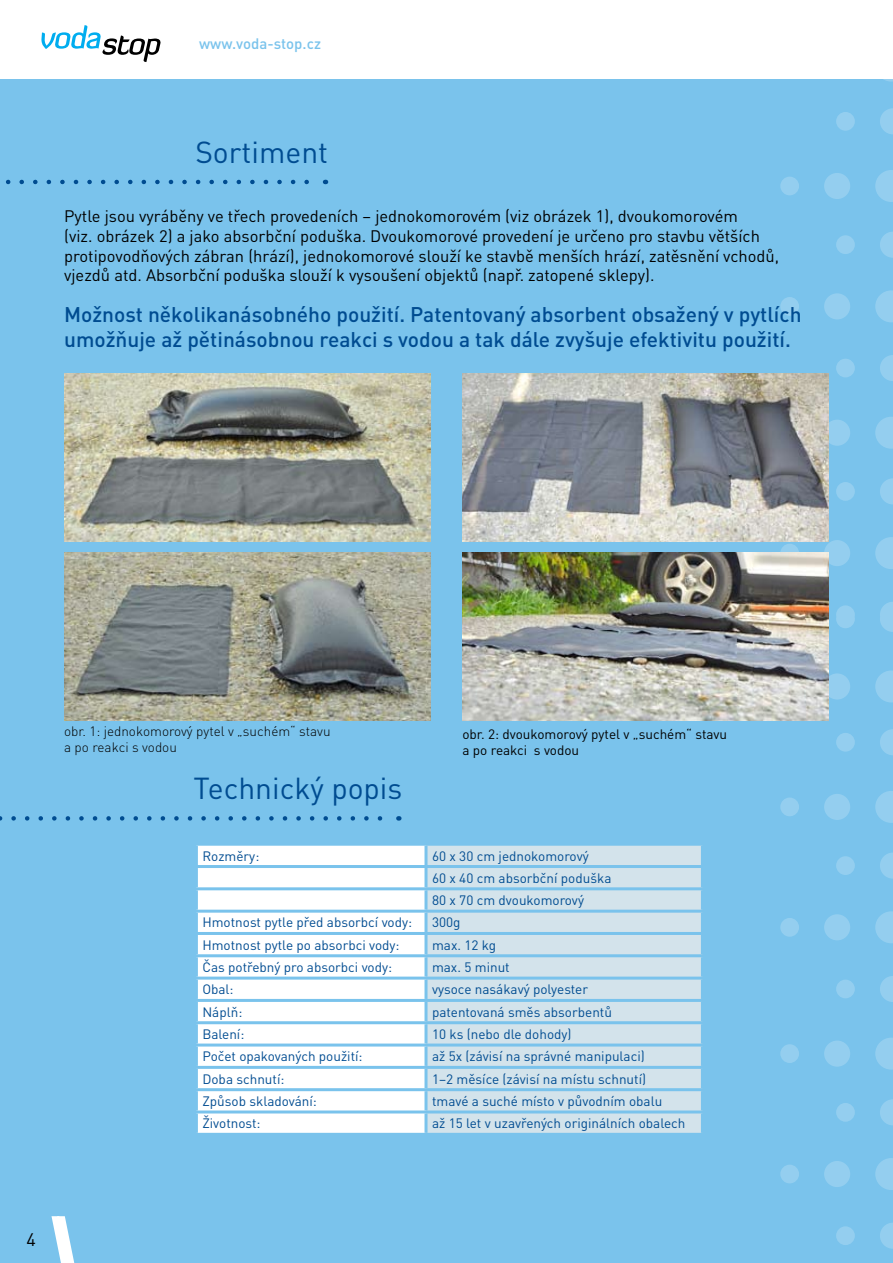
<style>
.page{position:relative;width:893px;height:1263px;background:#fff}
.page>*{position:absolute;margin:0;border:0;box-sizing:border-box;transform-origin:0 0}
.t1{font:30px "DIN Pro";color:#004c91}
.t2{font:500 21px/25.2px "DIN Pro";color:#004c91}
.t3{font:16.5px/19.8px "DIN Pro";color:#000}
.t4{font:500 15px "DIN Pro";color:#7ac3ec}
.t5{font:13.5px/22.4px "DIN Pro";color:#004c91}
.t6{font:300 13.5px/16.2px "DIN Pro";color:#000}
.t7{font:13.5px/16.2px "DIN Pro";color:#000}
</style>
<div class="page">
<div style="left:0;top:79px;width:893px;height:1184px;background:#7ac3ec"></div>
<svg style="left:52px;top:1216px;width:23px;height:47px"></svg>
<svg style="left:41px;top:25px;width:120px;height:37px"></svg>
<svg style="left:880px;top:602px;width:13px;height:30px"></svg>
<svg style="left:836px;top:605px;width:19px;height:23px"></svg>
<svg style="left:875px;top:537px;width:18px;height:32px"></svg>
<div style="left:824px;top:540px;width:26px;height:26px;background:#94ceef;border-radius:50%"></div>
<div style="left:780px;top:544px;width:19px;height:18px;background:#94ceef;border-radius:50%"></div>
<svg style="left:875px;top:417px;width:18px;height:32px"></svg>
<div style="left:824px;top:420px;width:26px;height:26px;background:#94ceef;border-radius:50%"></div>
<svg style="left:875px;top:290px;width:18px;height:32px"></svg>
<div style="left:824px;top:293px;width:26px;height:26px;background:#94ceef;border-radius:50%"></div>
<div style="left:780px;top:297px;width:19px;height:19px;background:#94ceef;border-radius:50%"></div>
<svg style="left:875px;top:170px;width:18px;height:32px"></svg>
<div style="left:824px;top:173px;width:26px;height:26px;background:#94ceef;border-radius:50%"></div>
<div style="left:780px;top:177px;width:19px;height:18px;background:#94ceef;border-radius:50%"></div>
<svg style="left:883px;top:79px;width:10px;height:3px"></svg>
<svg style="left:880px;top:478px;width:13px;height:26px"></svg>
<div style="left:836px;top:482px;width:19px;height:19px;background:#94ceef;border-radius:50%"></div>
<svg style="left:880px;top:355px;width:13px;height:26px"></svg>
<div style="left:836px;top:359px;width:19px;height:18px;background:#94ceef;border-radius:50%"></div>
<svg style="left:880px;top:232px;width:13px;height:26px"></svg>
<div style="left:836px;top:235px;width:19px;height:19px;background:#94ceef;border-radius:50%"></div>
<svg style="left:880px;top:108px;width:13px;height:26px"></svg>
<div style="left:836px;top:112px;width:19px;height:19px;background:#94ceef;border-radius:50%"></div>
<svg style="left:880px;top:1223px;width:13px;height:26px"></svg>
<div style="left:836px;top:1226px;width:19px;height:19px;background:#94ceef;border-radius:50%"></div>
<svg style="left:875px;top:1158px;width:18px;height:32px"></svg>
<div style="left:824px;top:1161px;width:26px;height:26px;background:#94ceef;border-radius:50%"></div>
<div style="left:780px;top:1165px;width:19px;height:18px;background:#94ceef;border-radius:50%"></div>
<svg style="left:875px;top:1038px;width:18px;height:31px"></svg>
<div style="left:824px;top:1040px;width:26px;height:27px;background:#94ceef;border-radius:50%"></div>
<div style="left:780px;top:1044px;width:19px;height:19px;background:#94ceef;border-radius:50%"></div>
<svg style="left:875px;top:911px;width:18px;height:32px"></svg>
<div style="left:824px;top:914px;width:26px;height:26px;background:#94ceef;border-radius:50%"></div>
<div style="left:780px;top:918px;width:19px;height:19px;background:#94ceef;border-radius:50%"></div>
<svg style="left:875px;top:791px;width:18px;height:32px"></svg>
<div style="left:824px;top:794px;width:26px;height:26px;background:#94ceef;border-radius:50%"></div>
<div style="left:780px;top:797px;width:19px;height:19px;background:#94ceef;border-radius:50%"></div>
<svg style="left:875px;top:670px;width:18px;height:32px"></svg>
<div style="left:824px;top:673px;width:26px;height:26px;background:#94ceef;border-radius:50%"></div>
<svg style="left:880px;top:1099px;width:13px;height:26px"></svg>
<div style="left:836px;top:1103px;width:19px;height:19px;background:#94ceef;border-radius:50%"></div>
<svg style="left:880px;top:976px;width:13px;height:26px"></svg>
<div style="left:836px;top:979px;width:19px;height:19px;background:#94ceef;border-radius:50%"></div>
<svg style="left:880px;top:853px;width:13px;height:26px"></svg>
<div style="left:836px;top:856px;width:19px;height:19px;background:#94ceef;border-radius:50%"></div>
<svg style="left:880px;top:729px;width:13px;height:26px"></svg>
<div style="left:836px;top:733px;width:19px;height:19px;background:#94ceef;border-radius:50%"></div>
<img style="left:64px;top:374px;width:367px;height:168px">
<img style="left:64px;top:552px;width:367px;height:168px">
<img style="left:462px;top:374px;width:367px;height:168px">
<img style="left:462px;top:552px;width:367px;height:168px">
<svg style="left:6px;top:180px;width:303px;height:4px"></svg>
<svg style="left:0;top:816px;width:383px;height:5px"></svg>
<div style="left:198px;top:846px;width:226px;height:287px;background:#fff"></div>
<div style="left:427px;top:846px;width:274px;height:287px;background:#d3e3eb"></div>
<hr style="left:195px;top:865px;width:231px;height:3px;background:#7ac3ec">
<hr style="left:195px;top:887px;width:231px;height:3px;background:#7ac3ec">
<hr style="left:195px;top:910px;width:231px;height:3px;background:#7ac3ec">
<hr style="left:195px;top:932px;width:231px;height:3px;background:#7ac3ec">
<hr style="left:195px;top:954px;width:231px;height:3px;background:#7ac3ec">
<hr style="left:195px;top:976px;width:231px;height:3px;background:#7ac3ec">
<hr style="left:195px;top:999px;width:231px;height:3px;background:#7ac3ec">
<hr style="left:195px;top:1021px;width:231px;height:3px;background:#7ac3ec">
<hr style="left:195px;top:1043px;width:231px;height:3px;background:#7ac3ec">
<hr style="left:195px;top:1066px;width:231px;height:3px;background:#7ac3ec">
<hr style="left:195px;top:1088px;width:231px;height:3px;background:#7ac3ec">
<hr style="left:195px;top:1110px;width:231px;height:3px;background:#7ac3ec">
<hr style="left:426px;top:865px;width:278px;height:3px;background:#7ac3ec">
<hr style="left:426px;top:887px;width:278px;height:3px;background:#7ac3ec">
<hr style="left:426px;top:910px;width:278px;height:3px;background:#7ac3ec">
<hr style="left:426px;top:932px;width:278px;height:3px;background:#7ac3ec">
<hr style="left:426px;top:954px;width:278px;height:3px;background:#7ac3ec">
<hr style="left:426px;top:976px;width:278px;height:3px;background:#7ac3ec">
<hr style="left:426px;top:999px;width:278px;height:3px;background:#7ac3ec">
<hr style="left:426px;top:1021px;width:278px;height:3px;background:#7ac3ec">
<hr style="left:426px;top:1043px;width:278px;height:3px;background:#7ac3ec">
<hr style="left:426px;top:1066px;width:278px;height:3px;background:#7ac3ec">
<hr style="left:426px;top:1088px;width:278px;height:3px;background:#7ac3ec">
<hr style="left:426px;top:1110px;width:278px;height:3px;background:#7ac3ec">
<p class="t4" style="left:199px;top:34px;width:123px">www.voda-stop.cz</p>
<h1 class="t1" style="left:195px;top:132px;width:134px">Sortiment</h1>
<p class="t3" style="left:64px;top:205px;width:717px">Pytle jsou vyráběny ve třech provedeních – jednokomorovém (viz obrázek 1), dvoukomorovém<br>(viz. obrázek 2) a jako absorbční poduška. Dvoukomorové provedení je určeno pro stavbu větších protipovodňových zábran (hrází), jednokomorové slouží ke stavbě menších hrází, zatěsnění vchodů, vjezdů atd. Absorbční poduška slouží k vysoušení objektů (např. zatopené sklepy).</p>
<h2 class="t2" style="left:64px;top:300px;width:739px">Možnost několikanásobného použití. Patentovaný absorbent obsažený v pytlích umožňuje až pětinásobnou reakci s vodou a tak dále zvyšuje efektivitu použití.</h2>
<p class="t6" style="left:64px;top:722px;width:268px">obr. 1: jednokomorový pytel v „suchém“ stavu a po reakci s vodou</p>
<h1 class="t1" style="left:194px;top:768px;width:210px">Technický popis</h1>
<p class="t7" style="left:462px;top:725px;width:266px">obr. 2: dvoukomorový pytel v „suchém“ stavu a po reakci s vodou</p>
<p class="t5" style="left:202px;top:844px;width:58px">Rozměry:</p>
<p class="t5" style="left:432px;top:844px;width:181px">60 x 30 cm jednokomorový<br>60 x 40 cm absorbční poduška<br>80 x 70 cm dvoukomorový</p>
<p class="t5" style="left:202px;top:911px;width:211px">Hmotnost pytle před absorbcí vody:</p>
<p class="t5" style="left:432px;top:911px;width:30px">300g</p>
<p class="t5" style="left:202px;top:933px;width:199px">Hmotnost pytle po absorbci vody:</p>
<p class="t5" style="left:432px;top:933px;width:66px">max. 12 kg</p>
<p class="t5" style="left:202px;top:955px;width:191px">Čas potřebný pro absorbci vody:</p>
<p class="t5" style="left:432px;top:955px;width:79px">max. 5 minut</p>
<p class="t5" style="left:202px;top:978px;width:33px">Obal:</p>
<p class="t5" style="left:432px;top:978px;width:158px">vysoce nasákavý polyester</p>
<p class="t5" style="left:202px;top:1000px;width:41px">Náplň:</p>
<p class="t5" style="left:432px;top:1000px;width:181px">patentovaná směs absorbentů</p>
<p class="t5" style="left:202px;top:1022px;width:43px">Balení:</p>
<p class="t5" style="left:432px;top:1022px;width:141px">10 ks (nebo dle dohody)</p>
<p class="t5" style="left:202px;top:1045px;width:162px">Počet opakovaných použití:</p>
<p class="t5" style="left:432px;top:1045px;width:214px">až 5x (závisí na správné manipulaci)</p>
<p class="t5" style="left:202px;top:1067px;width:84px">Doba schnutí:</p>
<p class="t5" style="left:432px;top:1067px;width:216px">1–2 měsíce (závisí na místu schnutí)</p>
<p class="t5" style="left:202px;top:1089px;width:116px">Způsob skladování:</p>
<p class="t5" style="left:432px;top:1089px;width:232px">tmavé a suché místo v původním obalu</p>
<p class="t5" style="left:202px;top:1112px;width:60px">Životnost:</p>
<p class="t5" style="left:432px;top:1112px;width:255px">až 15 let v uzavřených originálních obalech</p>
</div>
